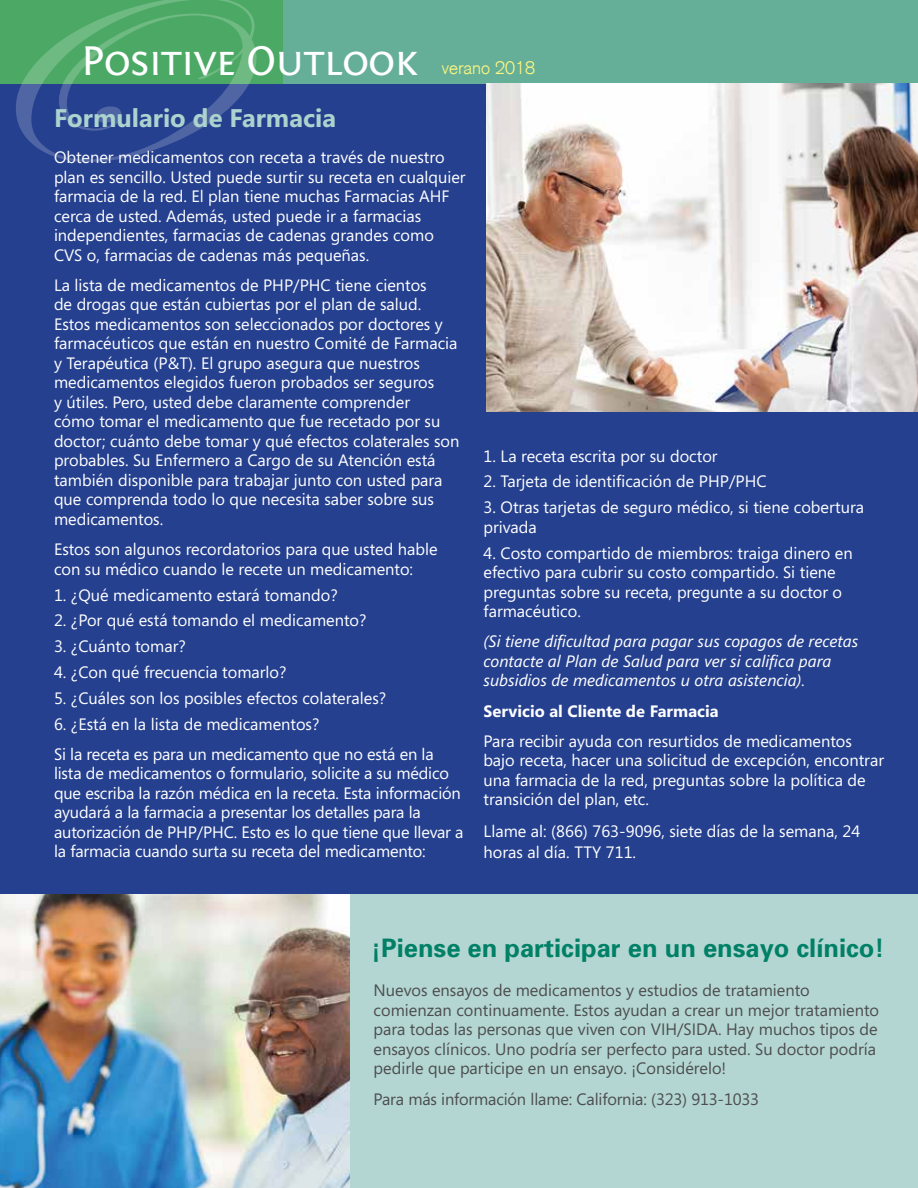
<style>
.page{position:relative;width:918px;height:1188px;background:#fff}
.page>*{position:absolute;margin:0;border:0;box-sizing:border-box;transform-origin:0 0}
.t1{font:43.5px "Fontin Sans Small Caps";letter-spacing:-.02em;color:#fff}
.t2{font:700 25.5px "Univers";color:#008066}
.t3{font:700 25.5px "Segoe";color:#acd3ce}
.t4{font:300 18px "Akzidenz Grotesk";color:#fff67e}
.t5{font:16.5px/19.5px "Segoe";color:#fff}
.t6{font:16.5px/19.5px "Segoe";color:#4d4d4f}
.t7{font:italic 16.5px/19.5px "Segoe";color:#fff}
.t8{font:700 16.5px "Segoe";color:#fff}
</style>
<div class="page">
<div style="left:0;top:23px;width:918px;height:905px;background:#25408f"></div>
<div style="left:0;top:0;width:325px;height:83px;background:#4ca965"></div>
<svg style="left:16px;top:0;width:240px;height:162px"></svg>
<div style="left:284px;top:0;width:634px;height:83px;background:#65af99"></div>
<div style="left:0;top:894px;width:918px;height:294px;background:#b3d6d2"></div>
<img style="left:486px;top:83px;width:432px;height:328px">
<img style="left:0;top:894px;width:350px;height:294px">
<h1 class="t1" style="left:81px;top:37px;width:339px">Positive Outlook</h1>
<h2 class="t3" style="left:54px;top:100px;width:284px">Formulario de Farmacia</h2>
<p class="t4" style="left:442px;top:57px;width:95px">verano 2018</p>
<p class="t5" style="left:54px;top:147px;width:413px">Obtener medicamentos con receta a través de nuestro plan es sencillo. Usted puede surtir su receta en cualquier farmacia de la red. El plan tiene muchas Farmacias AHF cerca de usted. Además, usted puede ir a farmacias independientes, farmacias de cadenas grandes como CVS o, farmacias de cadenas más pequeñas.</p>
<p class="t5" style="left:54px;top:275px;width:407px">La lista de medicamentos de PHP/PHC tiene cientos<br>de drogas que están cubiertas por el plan de salud.<br>Estos medicamentos son seleccionados por doctores y farmacéuticos que están en nuestro Comité de Farmacia y Terapéutica (P&amp;T). El grupo asegura que nuestros medicamentos elegidos fueron probados ser seguros<br>y útiles. Pero, usted debe claramente comprender<br>cómo tomar el medicamento que fue recetado por su doctor; cuánto debe tomar y qué efectos colaterales son probables. Su Enfermero a Cargo de su Atención está también disponible para trabajar junto con usted para que comprenda todo lo que necesita saber sobre sus medicamentos.</p>
<p class="t5" style="left:54px;top:539px;width:385px">Estos son algunos recordatorios para que usted hable con su médico cuando le recete un medicamento:</p>
<p class="t5" style="left:54px;top:585px;width:285px">1. ¿Qué medicamento estará tomando?</p>
<p class="t5" style="left:54px;top:610px;width:314px">2. ¿Por qué está tomando el medicamento?</p>
<p class="t5" style="left:54px;top:636px;width:133px">3. ¿Cuánto tomar?</p>
<p class="t5" style="left:54px;top:662px;width:234px">4. ¿Con qué frecuencia tomarlo?</p>
<p class="t5" style="left:54px;top:688px;width:334px">5. ¿Cuáles son los posibles efectos colaterales?</p>
<p class="t5" style="left:54px;top:708px;width:381px;line-height:30.3px">6. ¿Está en la lista de medicamentos?<br>Si la receta es para un medicamento que no está en la</p>
<p class="t5" style="left:54px;top:763px;width:411px">lista de medicamentos o formulario, solicite a su médico que escriba la razón médica en la receta. Esta información ayudará a la farmacia a presentar los detalles para la autorización de PHP/PHC. Esto es lo que tiene que llevar a la farmacia cuando surta su receta del medicamento:</p>
<p class="t5" style="left:484px;top:446px;width:236px">1. La receta escrita por su doctor</p>
<p class="t5" style="left:484px;top:471px;width:285px">2. Tarjeta de identificación de PHP/PHC</p>
<p class="t5" style="left:484px;top:497px;width:382px">3. Otras tarjetas de seguro médico, si tiene cobertura privada</p>
<p class="t5" style="left:484px;top:543px;width:371px">4. Costo compartido de miembros: traiga dinero en efectivo para cubrir su costo compartido. Si tiene preguntas sobre su receta, pregunte a su doctor o farmacéutico.</p>
<p class="t7" style="left:484px;top:632px;width:376px">(Si tiene dificultad para pagar sus copagos de recetas contacte al Plan de Salud para ver si califica para subsidios de medicamentos u otra asistencia).</p>
<p class="t8" style="left:484px;top:699px;width:237px">Servicio al Cliente de Farmacia</p>
<p class="t5" style="left:484px;top:731px;width:402px">Para recibir ayuda con resurtidos de medicamentos bajo receta, hacer una solicitud de excepción, encontrar una farmacia de la red, preguntas sobre la política de transición del plan, etc.</p>
<p class="t5" style="left:484px;top:821px;width:378px;line-height:21px">Llame al: (866) 763-9096, siete días de la semana, 24 horas al día. TTY 711.</p>
<h2 class="t2" style="left:371px;top:931px;width:515px">¡Piense en participar en un ensayo clínico!</h2>
<p class="t6" style="left:374px;top:980px;width:507px">Nuevos ensayos de medicamentos y estudios de tratamiento comienzan continuamente. Estos ayudan a crear un mejor tratamiento para todas las personas que viven con VIH/SIDA. Hay muchos tipos de ensayos clínicos. Uno podría ser perfecto para usted. Su doctor podría pedirle que participe en un ensayo. ¡Considérelo!</p>
<p class="t6" style="left:374px;top:1089px;width:387px">Para más información llame: California: (323) 913-1033</p>
</div>
